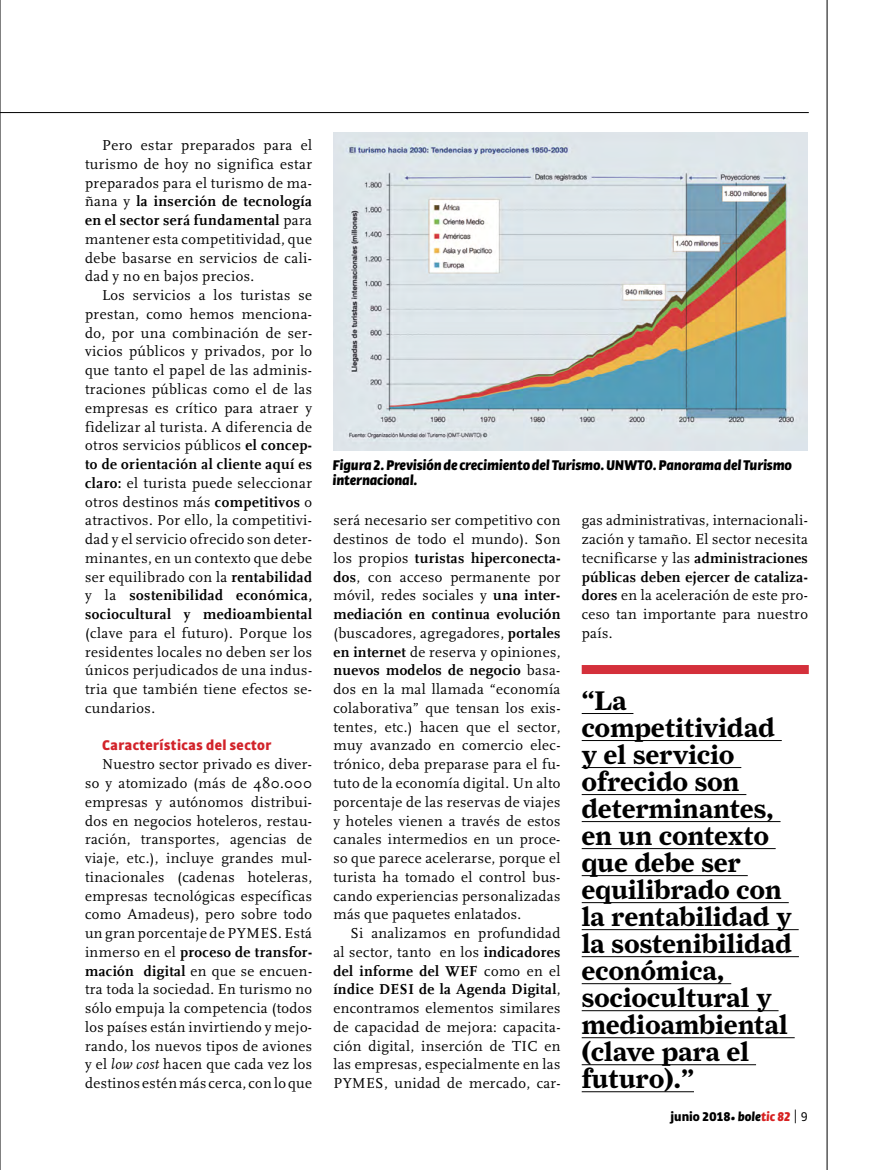
<style>
.page{position:relative;width:893px;height:1170px;background:#fff}
.page>*{position:absolute;margin:0;border:0;box-sizing:border-box;transform-origin:0 0}
.t1{font:700 27px/27px "Farnham Display";letter-spacing:.01em;color:#000}
.t2{font:15px/18.8px "FF Scala";letter-spacing:.025em;color:#000;text-align:justify}
.t3{font:700 15px/18.8px "Scala";letter-spacing:.025em;color:#000}
.t4{font:italic 900 15px/15px "Bulo";letter-spacing:-.01em;color:#000}
.t5{font:900 15px "Bulo";letter-spacing:.03em;color:#d2232a}
.t6{font:900 13.5px "Bulo";color:#000}
.s1{font-family:"FF Scala";font-weight:400}
.s2{font-family:"Scala";font-weight:700}
.s3{font-style:italic}
.s4{font-style:italic;color:#d72121}
.s5{font-family:"Libre Franklin";font-weight:400}
.s6{font-weight:400}
</style>
<div class="page">
<hr style="left:0;top:112px;width:809px;height:1px;background:#000">
<hr style="left:827px;top:0;width:1px;height:1169px;background:#000">
<hr style="left:0;top:0;width:1px;height:1169px;background:#000">
<img style="left:333px;top:132px;width:474px;height:318px">
<hr style="left:582px;top:713px;width:51px;height:1px;background:#000">
<hr style="left:582px;top:740px;width:200px;height:1px;background:#000">
<hr style="left:582px;top:767px;width:159px;height:1px;background:#000">
<hr style="left:582px;top:794px;width:164px;height:1px;background:#000">
<hr style="left:582px;top:821px;width:198px;height:1px;background:#000">
<hr style="left:582px;top:848px;width:194px;height:1px;background:#000">
<hr style="left:582px;top:875px;width:166px;height:1px;background:#000">
<hr style="left:582px;top:902px;width:207px;height:1px;background:#000">
<hr style="left:582px;top:929px;width:217px;height:1px;background:#000">
<hr style="left:582px;top:956px;width:217px;height:1px;background:#000">
<hr style="left:582px;top:983px;width:149px;height:1px;background:#000">
<hr style="left:582px;top:1010px;width:196px;height:1px;background:#000">
<hr style="left:582px;top:1037px;width:213px;height:1px;background:#000">
<hr style="left:582px;top:1064px;width:174px;height:1px;background:#000">
<hr style="left:582px;top:1091px;width:112px;height:1px;background:#000">
<div style="left:582px;top:665px;width:227px;height:9px;background:#d4303b"></div>
<p class="t2" style="left:85px;top:136px;width:229px;text-indent:17px">Pero estar preparados para el turismo de hoy no significa estar preparados para el turismo de ma-</p>
<p class="t3" style="left:85px;top:192px;width:229px"><span class="s1">ñana y</span> la inserción de tecnología en el sector será fundamental <span class="s1">para</span></p>
<p class="t2" style="left:85px;top:230px;width:229px">mantener esta competitividad, que debe basarse en servicios de cali&shy;dad y no en bajos precios.</p>
<p class="t2" style="left:85px;top:286px;width:229px;text-indent:17px">Los servicios a los turistas se prestan, como hemos menciona&shy;do, por una combinación de ser&shy;vicios públicos y privados, por lo que tanto el papel de las adminis&shy;traciones públicas como el de las empresas es crítico para atraer y fidelizar al turista. A diferencia de otros servicios públicos <span class="s2">el concep-</span></p>
<p class="t3" style="left:85px;top:455px;width:229px">to de orientación al cliente aquí es</p>
<p class="t2" style="left:85px;top:474px;width:229px"><span class="s2">claro:</span> el turista puede seleccionar otros destinos más <span class="s2">competitivos</span> o atractivos. Por ello, la competitivi&shy;dad y el servicio ofrecido son deter&shy;minantes, en un contexto que debe ser equilibrado con la <span class="s2">rentabilidad</span></p>
<p class="t3" style="left:85px;top:586px;width:229px"><span class="s1">y la</span> sostenibilidad económica, sociocultural y medioambiental</p>
<p class="t2" style="left:85px;top:624px;width:229px">(clave para el futuro). Porque los residentes locales no deben ser los únicos perjudicados de una indus&shy;tria que también tiene efectos se&shy;cundarios.</p>
<p class="t5" style="left:102px;top:735px;width:171px">Características del sector</p>
<p class="t2" style="left:85px;top:755px;width:229px;text-indent:17px">Nuestro sector privado es diver&shy;so y atomizado (más de 480.000 empresas y autónomos distribui&shy;dos en negocios hoteleros, restau&shy;ración, transportes, agencias de viaje, etc.), incluye grandes mul&shy;tinacionales (cadenas hoteleras, empresas tecnológicas específicas como Amadeus), pero sobre todo un gran porcentaje de PYMES. Está</p>
<p class="t3" style="left:85px;top:942px;width:229px"><span class="s1">inmerso en el</span> proceso de transfor-</p>
<p class="t2" style="left:85px;top:961px;width:229px"><span class="s2">mación digital</span> en que se encuen&shy;tra toda la sociedad. En turismo no sólo empuja la competencia (todos los países están invirtiendo y mejo&shy;rando, los nuevos tipos de aviones y el <span class="s3">low cost</span> hacen que cada vez los destinos estén más cerca, con lo que</p>
<p class="t4" style="left:333px;top:456px;width:461px">Figura 2. Previsión de crecimiento del Turismo. UNWTO. Panorama del Turismo internacional.</p>
<p class="t2" style="left:333px;top:511px;width:229px">será necesario ser competitivo con destinos de todo el mundo). Son</p>
<p class="t3" style="left:333px;top:548px;width:229px"><span class="s1">los propios</span> turistas hiperconecta-</p>
<p class="t2" style="left:333px;top:567px;width:229px"><span class="s2">dos</span>, con acceso permanente por móvil, redes sociales y <span class="s2">una inter-</span></p>
<p class="t3" style="left:333px;top:605px;width:229px">mediación en continua evolución</p>
<p class="t2" style="left:333px;top:624px;width:229px">(buscadores, agregadores, <span class="s2">portales en internet</span> de reserva y opiniones,</p>
<p class="t3" style="left:333px;top:661px;width:229px">nuevos modelos de negocio <span class="s1">basa-</span></p>
<p class="t2" style="left:333px;top:680px;width:229px">dos en la mal llamada “economía colaborativa” que tensan los exis&shy;tentes, etc.) hacen que el sector, muy avanzado en comercio elec&shy;trónico, deba preparase para el fu&shy;tuto de la economía digital. Un alto porcentaje de las reservas de viajes y hoteles vienen a través de estos canales intermedios en un proce&shy;so que parece acelerarse, porque el turista ha tomado el control bus&shy;cando experiencias personalizadas más que paquetes enlatados.</p>
<p class="t2" style="left:333px;top:924px;width:229px;text-align:right">Si analizamos en profundidad<br>al sector, tanto en los <span class="s2">indicadores</span></p>
<p class="t3" style="left:333px;top:961px;width:229px">del informe del WEF <span class="s1">como en el </span>índice DESI de la Agenda Digital<span class="s1">,</span></p>
<p class="t2" style="left:333px;top:999px;width:229px">encontramos elementos similares de capacidad de mejora: capacita&shy;ción digital, inserción de TIC en las empresas, especialmente en las PYMES, unidad de mercado, car-</p>
<p class="t2" style="left:582px;top:511px;width:228px">gas administrativas, internacionali&shy;zación y tamaño. El sector necesita tecnificarse y las <span class="s2">administraciones</span></p>
<p class="t3" style="left:582px;top:567px;width:228px">públicas deben ejercer de cataliza-</p>
<p class="t2" style="left:582px;top:586px;width:228px"><span class="s2">dores</span> en la aceleración de este pro&shy;ceso tan importante para nuestro país.</p>
<h1 class="t1" style="left:582px;top:686px;width:212px">“La competitividad y el servicio ofrecido son determinantes, en un contexto que debe ser equilibrado con la rentabilidad y la sostenibilidad económica, sociocultural y medioambiental (clave para el futuro).”</h1>
<p class="t6" style="left:670px;top:1107px;width:139px">junio 2018<span class="s3">• bole</span><span class="s4">tic 82</span> <span class="s5">|</span> <span class="s6">9</span></p>
</div>
